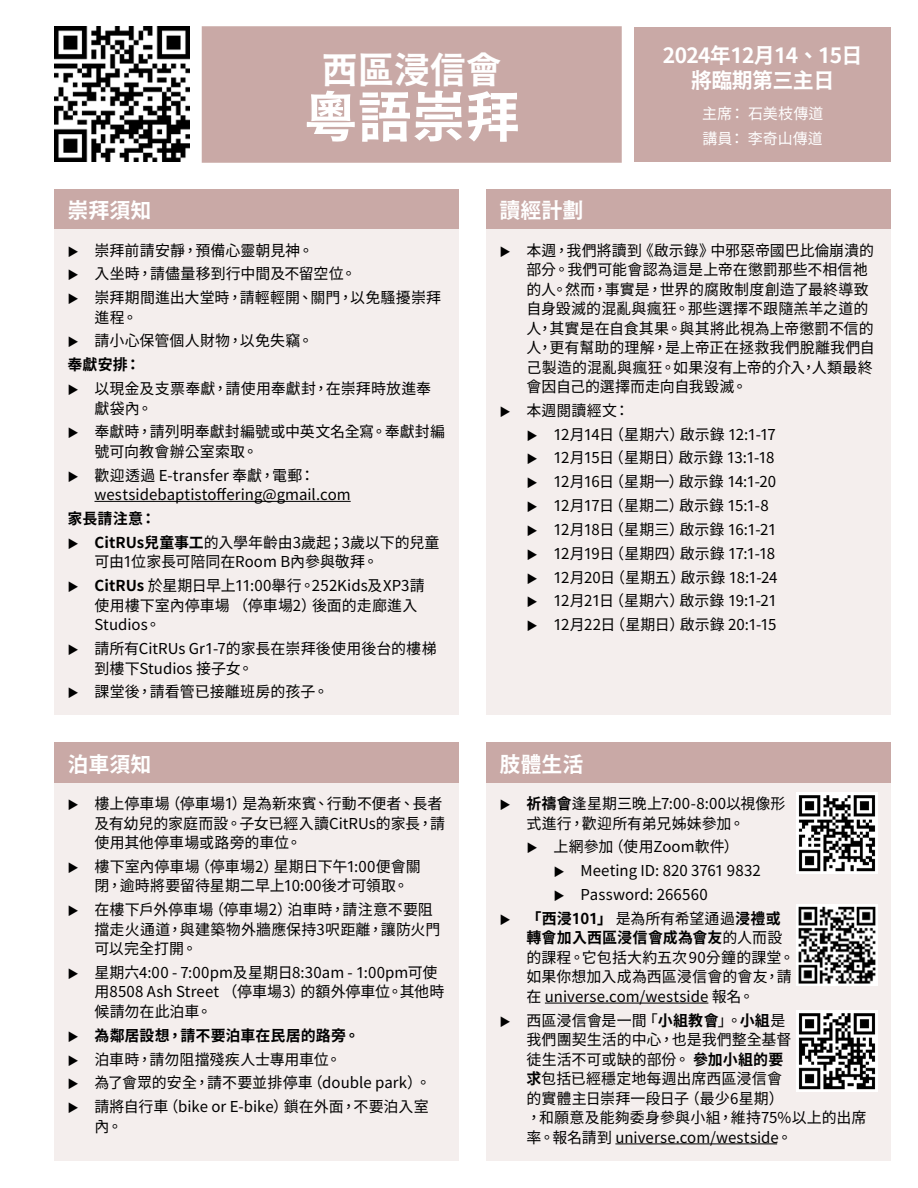
<style>
.page{position:relative;width:918px;height:1188px;background:#fff}
.page>*{position:absolute;margin:0;border:0;box-sizing:border-box;transform-origin:0 0}
.t1{font:54px "Gen Seki Gothic 2 TW B";color:#fff}
.t2{font:36px "Gen Seki Gothic 2 TW B";color:#fff}
.t3{font:21px/25.2px "Gen Seki Gothic 2 TW B";letter-spacing:-.03em;color:#fff;text-align:center}
.t4{font:15px/19.5px "Gen Seki Gothic 2 TW R";color:#000}
.t5{font:15px/19.5px "Gen Seki Gothic 2 TW B";letter-spacing:.005em;color:#000;text-align:right}
.t6{font:15px/24.8px "Gen Seki Gothic 2 TW R";letter-spacing:.01em;color:#fff}
.s1{font-size:11.25px}
.s2{font-family:"Gen Seki Gothic 2 TW B"}
.s3{font-family:"Gen Seki Gothic 2 TW R";font-size:11.25px}
.s4{font-family:"Gen Seki Gothic 2 TW R"}
</style>
<div class="page">
<img style="left:54px;top:27px;width:135px;height:135px">
<div style="left:202px;top:27px;width:419px;height:135px;background:#c9a9a6"></div>
<div style="left:202px;top:26px;width:420px;height:137px;border:2px solid #c9a9a6"></div>
<div style="left:54px;top:189px;width:405px;height:41px;background:#c9a9a6"></div>
<div style="left:486px;top:742px;width:405px;height:41px;background:#c9a9a6"></div>
<div style="left:486px;top:189px;width:405px;height:41px;background:#c9a9a6"></div>
<div style="left:54px;top:742px;width:405px;height:41px;background:#c9a9a6"></div>
<div style="left:634px;top:27px;width:257px;height:135px;background:#c9a9a6"></div>
<div style="left:54px;top:230px;width:405px;height:486px;background:#f4eeed"></div>
<hr style="left:94px;top:501px;width:257px;height:1px;background:#000">
<div style="left:486px;top:783px;width:405px;height:378px;background:#f4eeed"></div>
<hr style="left:545px;top:1003px;width:163px;height:1px;background:#000">
<hr style="left:615px;top:1144px;width:162px;height:1px;background:#000">
<div style="left:486px;top:230px;width:405px;height:486px;background:#f4eeed"></div>
<div style="left:54px;top:783px;width:405px;height:378px;background:#f4eeed"></div>
<img style="left:796px;top:792px;width:82px;height:81px">
<img style="left:796px;top:904px;width:82px;height:82px">
<img style="left:796px;top:1010px;width:82px;height:81px">
<h3 class="t3" style="left:68px;top:198px;width:85px">崇拜須知</h3>
<h2 class="t2" style="left:322px;top:49px;width:181px">西區浸信會</h2>
<h1 class="t1" style="left:304px;top:86px;width:217px">粵語崇拜</h1>
<h3 class="t3" style="left:500px;top:198px;width:85px">讀經計劃</h3>
<h3 class="t3" style="left:663px;top:43px;width:201px">2024年12月14、15日將臨期第三主日</h3>
<p class="t6" style="left:702px;top:102px;width:123px">主席： 石美枝傳道講員： 李奇山傳道</p>
<p class="t4" style="left:68px;top:238px;width:375px;line-height:23.9px"><span class="s1">▶</span> 崇拜前請安靜，預備心靈朝見神。<br><span class="s1">▶</span> 入坐時，請儘量移到行中間及不留空位。<br><span class="s1">▶</span> 崇拜期間進出大堂時，請輕輕開、關門，以免騷擾崇拜</p>
<p class="t4" style="left:68px;top:306px;width:247px;line-height:23.9px;text-indent:27px">進程。<br><span class="s1">▶</span> 請小心保管個人財物，以免失竊。</p>
<p class="t5" style="left:68px;top:355px;width:75px">奉獻安排：</p>
<p class="t4" style="left:94px;top:379px;width:338px;text-indent:-27px"><span class="s1">▶</span> 以現金及支票奉獻，請使用奉獻封，在崇拜時放進奉獻袋內。</p>
<p class="t4" style="left:94px;top:423px;width:352px;text-indent:-27px"><span class="s1">▶</span> 奉獻時，請列明奉獻封編號或中英文名全寫。奉獻封編號可向教會辦公室索取。</p>
<p class="t4" style="left:94px;top:466px;width:258px;text-indent:-27px"><span class="s1">▶</span> 歡迎透過 E-transfer 奉獻，電郵：westsidebaptistoffering@gmail.com</p>
<p class="t5" style="left:68px;top:509px;width:90px">家長請注意：</p>
<p class="t4" style="left:94px;top:533px;width:347px;text-indent:-27px"><span class="s1">▶</span> <span class="s2">CitRUs兒童事工</span>的入學年齡由3歲起；3歲以下的兒童可由1位家長可陪同在Room B內參與敬拜。</p>
<p class="t4" style="left:94px;top:576px;width:332px;text-indent:-27px"><span class="s1">▶</span> <span class="s2">CitRUs</span> 於星期日早上11:00舉行。252Kids及XP3請使用樓下室內停車場 （停車場2）後面的走廊進入<br>Studios。</p>
<p class="t4" style="left:94px;top:639px;width:344px;text-indent:-27px"><span class="s1">▶</span> 請所有CitRUs Gr1-7的家長在崇拜後使用後台的樓梯到樓下Studios 接子女。</p>
<p class="t4" style="left:68px;top:682px;width:263px"><span class="s1">▶</span> 課堂後，請看管已接離班房的孩子。</p>
<h3 class="t3" style="left:68px;top:752px;width:85px">泊車須知</h3>
<p class="t4" style="left:94px;top:794px;width:352px;text-indent:-27px"><span class="s1">▶</span> 樓上停車場（停車場1）是為新來賓、行動不便者、長者及有幼兒的家庭而設。子女已經入讀CitRUs的家長，請使用其他停車場或路旁的車位。</p>
<p class="t4" style="left:94px;top:857px;width:328px;text-indent:-27px"><span class="s1">▶</span> 樓下室內停車場（停車場2）星期日下午1:00便會關閉，逾時將要留待星期二早上10:00後才可領取。</p>
<p class="t4" style="left:94px;top:900px;width:348px;text-indent:-27px"><span class="s1">▶</span> 在樓下戶外停車場（停車場2）泊車時，請注意不要阻擋走火通道，與建築物外牆應保持3呎距離，讓防火門可以完全打開。</p>
<p class="t4" style="left:94px;top:963px;width:351px;text-indent:-27px"><span class="s1">▶</span> 星期六4:00 - 7:00pm及星期日8:30am - 1:00pm可使用8508 Ash Street （停車場3）的額外停車位。其他時候請勿在此泊車。</p>
<p class="t5" style="left:68px;top:1026px;width:293px"><span class="s3">▶</span> 為鄰居設想，請不要泊車在民居的路旁。</p>
<p class="t4" style="left:68px;top:1048px;width:365px;line-height:23.9px"><span class="s1">▶</span> 泊車時，請勿阻擋殘疾人士專用車位。<br><span class="s1">▶</span> 為了會眾的安全，請不要並排停車（double park）。<span class="s1">▶</span> 請將自行車（bike or E-bike）鎖在外面，不要泊入室</p>
<p class="t4" style="left:94px;top:1117px;width:29px">內。</p>
<p class="t4" style="left:526px;top:241px;width:350px;text-indent:-27px"><span class="s1">▶</span> 本週，我們將讀到《啟示錄》中邪惡帝國巴比倫崩潰的部分。我們可能會認為這是上帝在懲罰那些不相信祂的人。然而，事實是，世界的腐敗制度創造了最終導致自身毀滅的混亂與瘋狂。那些選擇不跟隨羔羊之道的人，其實是在自食其果。與其將此視為上帝懲罰不信的人，更有幫助的理解，是上帝正在拯救我們脫離我們自己製造的混亂與瘋狂。如果沒有上帝的介入，人類最終會因自己的選擇而走向自我毀滅。</p>
<p class="t4" style="left:526px;top:399px;width:253px;line-height:23.9px;text-indent:-27px"><span class="s1">▶</span> 本週閱讀經文：<br><span class="s1">▶</span> 12月14日（星期六）啟示錄 12:1-17 <span class="s1">▶</span> 12月15日（星期日）啟示錄 13:1-18 <span class="s1">▶</span> 12月16日（星期一）啟示錄 14:1-20 <span class="s1">▶</span> 12月17日（星期二）啟示錄 15:1-8 <span class="s1">▶</span> 12月18日（星期三）啟示錄 16:1-21 <span class="s1">▶</span> 12月19日（星期四）啟示錄 17:1-18 <span class="s1">▶</span> 12月20日（星期五）啟示錄 18:1-24 <span class="s1">▶</span> 12月21日（星期六）啟示錄 19:1-21 <span class="s1">▶</span> 12月22日（星期日）啟示錄 20:1-15</p>
<h3 class="t3" style="left:500px;top:752px;width:85px">肢體生活</h3>
<p class="t4" style="left:526px;top:794px;width:261px;text-indent:-27px"><span class="s1">▶</span> <span class="s2">祈禱會</span>逢星期三晚上7:00-8:00以視像形式進行，歡迎所有弟兄姊妹參加。</p>
<p class="t4" style="left:554px;top:835px;width:209px;line-height:23.9px;text-indent:-27px"><span class="s1">▶</span> 上網參加（使用Zoom軟件）<br><span class="s1">▶</span> Meeting ID: 820 3761 9832 <span class="s1">▶</span> Password: 266560</p>
<p class="t5" style="left:500px;top:909px;width:284px"><span class="s3">▶</span> 「西浸101」<span class="s4">是為所有希望通過</span>浸禮或轉會加入西區浸信會成為會友<span class="s4">的人而設</span></p>
<p class="t4" style="left:526px;top:948px;width:269px">的課程。它包括大約五次 90分鐘的課堂。如果你想加入成為西區浸信會的會友，請在 universe.com/westside 報名。</p>
<p class="t4" style="left:526px;top:1011px;width:341px;text-indent:-27px"><span class="s1">▶</span> 西區浸信會是一間「<span class="s2">小組教會</span>」。<span class="s2">小組</span>是<br>我們團契生活的中心，也是我們整全基督<br>徒生活不可或缺的部份。 <span class="s2">參加小組的要<br>求</span>包括已經穩定地每週出席西區浸信會<br>的實體主日崇拜一段日子（最少6星期）<br>，和願意及能夠委身參與小組，維持75%以上的出席率。報名請到 universe.com/westside。</p>
</div>
